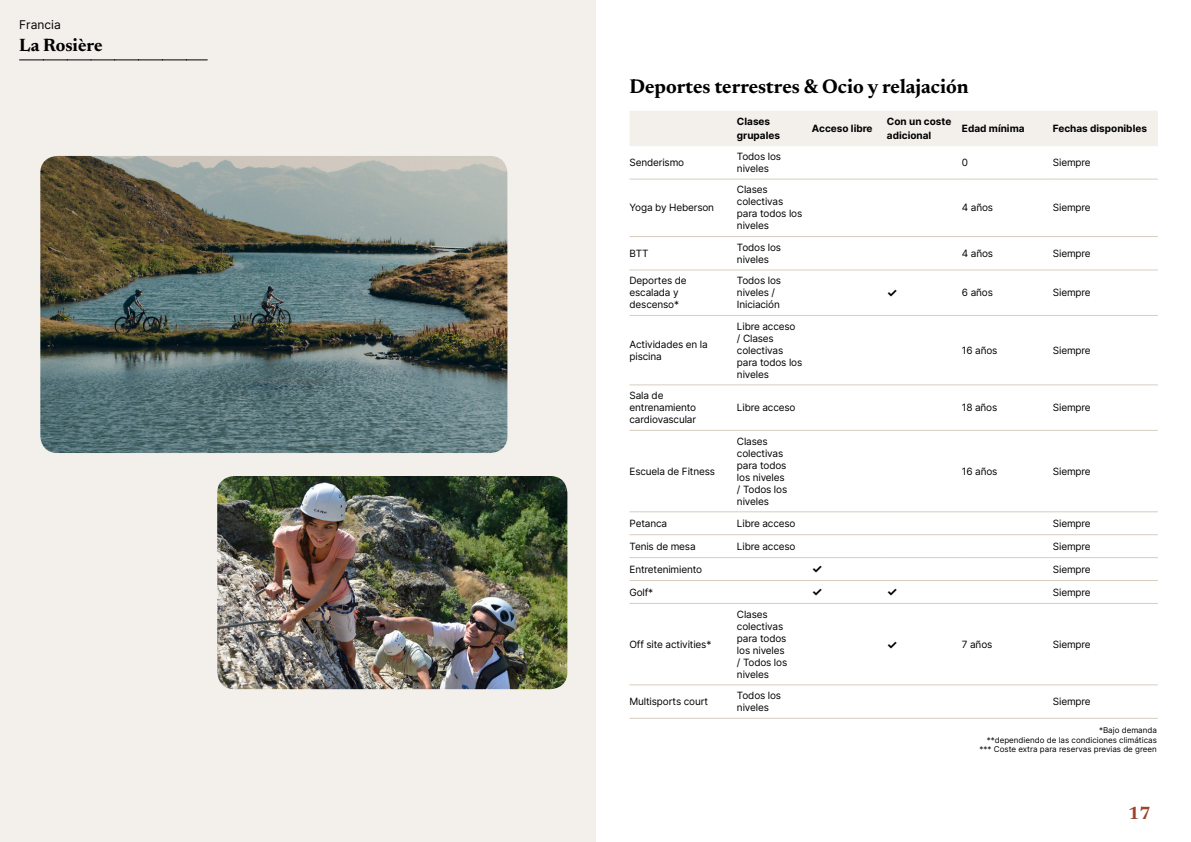
<style>
.page{position:relative;width:1191px;height:842px;background:#fff}
.page>*{position:absolute;margin:0;border:0;box-sizing:border-box;transform-origin:0 0}
.t1{font:700 20px "Newsreader 24 pt";color:#000}
.t2{font:700 18px "Newsreader 24 pt";color:#000}
.t3{font:700 18px "Newsreader 24 pt";color:#9d432c}
.t4{font:12px "Inter";color:#000}
.t5{font:700 12px "Inter";color:#000}
.t6{font:10px/12px "Inter";letter-spacing:-.015em;color:#000}
.t7{font:700 10px/14px "Inter";color:#000}
.t8{font:8px/9.6px "Inter";color:#000;text-align:right}
</style>
<div class="page">
<div style="left:0;top:0;width:595px;height:842px;background:#f3f0ec"></div>
<img style="left:40px;top:156px;width:467px;height:297px">
<img style="left:217px;top:476px;width:350px;height:213px">
<svg style="left:20px;top:60px;width:187px;height:1px"></svg>
<div style="left:630px;top:111px;width:527px;height:35px;background:#f3f0ec"></div>
<hr style="left:629px;top:179px;width:108px;height:1px;background:#d7cdc1">
<hr style="left:737px;top:179px;width:75px;height:1px;background:#d7cdc1">
<hr style="left:812px;top:179px;width:75px;height:1px;background:#d7cdc1">
<hr style="left:887px;top:179px;width:75px;height:1px;background:#d7cdc1">
<hr style="left:962px;top:179px;width:91px;height:1px;background:#d7cdc1">
<hr style="left:1053px;top:179px;width:104px;height:1px;background:#d7cdc1">
<hr style="left:629px;top:236px;width:108px;height:1px;background:#d7cdc1">
<hr style="left:737px;top:236px;width:75px;height:1px;background:#d7cdc1">
<hr style="left:812px;top:236px;width:75px;height:1px;background:#d7cdc1">
<hr style="left:887px;top:236px;width:75px;height:1px;background:#d7cdc1">
<hr style="left:962px;top:236px;width:91px;height:1px;background:#d7cdc1">
<hr style="left:1053px;top:236px;width:104px;height:1px;background:#d7cdc1">
<hr style="left:629px;top:269px;width:108px;height:1px;background:#d7cdc1">
<hr style="left:737px;top:269px;width:75px;height:1px;background:#d7cdc1">
<hr style="left:812px;top:269px;width:75px;height:1px;background:#d7cdc1">
<hr style="left:887px;top:269px;width:75px;height:1px;background:#d7cdc1">
<hr style="left:962px;top:269px;width:91px;height:1px;background:#d7cdc1">
<hr style="left:1053px;top:269px;width:104px;height:1px;background:#d7cdc1">
<hr style="left:629px;top:315px;width:108px;height:1px;background:#d7cdc1">
<hr style="left:737px;top:315px;width:75px;height:1px;background:#d7cdc1">
<hr style="left:812px;top:315px;width:75px;height:1px;background:#d7cdc1">
<hr style="left:887px;top:315px;width:75px;height:1px;background:#d7cdc1">
<hr style="left:962px;top:315px;width:91px;height:1px;background:#d7cdc1">
<hr style="left:1053px;top:315px;width:104px;height:1px;background:#d7cdc1">
<hr style="left:629px;top:384px;width:108px;height:1px;background:#d7cdc1">
<hr style="left:737px;top:384px;width:75px;height:1px;background:#d7cdc1">
<hr style="left:812px;top:384px;width:75px;height:1px;background:#d7cdc1">
<hr style="left:887px;top:384px;width:75px;height:1px;background:#d7cdc1">
<hr style="left:962px;top:384px;width:91px;height:1px;background:#d7cdc1">
<hr style="left:1053px;top:384px;width:104px;height:1px;background:#d7cdc1">
<hr style="left:629px;top:430px;width:108px;height:1px;background:#d7cdc1">
<hr style="left:737px;top:430px;width:75px;height:1px;background:#d7cdc1">
<hr style="left:812px;top:430px;width:75px;height:1px;background:#d7cdc1">
<hr style="left:887px;top:430px;width:75px;height:1px;background:#d7cdc1">
<hr style="left:962px;top:430px;width:91px;height:1px;background:#d7cdc1">
<hr style="left:1053px;top:430px;width:104px;height:1px;background:#d7cdc1">
<hr style="left:629px;top:511px;width:108px;height:1px;background:#d7cdc1">
<hr style="left:737px;top:511px;width:75px;height:1px;background:#d7cdc1">
<hr style="left:812px;top:511px;width:75px;height:1px;background:#d7cdc1">
<hr style="left:887px;top:511px;width:75px;height:1px;background:#d7cdc1">
<hr style="left:962px;top:511px;width:91px;height:1px;background:#d7cdc1">
<hr style="left:1053px;top:511px;width:104px;height:1px;background:#d7cdc1">
<hr style="left:629px;top:534px;width:108px;height:1px;background:#d7cdc1">
<hr style="left:737px;top:534px;width:75px;height:1px;background:#d7cdc1">
<hr style="left:812px;top:534px;width:75px;height:1px;background:#d7cdc1">
<hr style="left:887px;top:534px;width:75px;height:1px;background:#d7cdc1">
<hr style="left:962px;top:534px;width:91px;height:1px;background:#d7cdc1">
<hr style="left:1053px;top:534px;width:104px;height:1px;background:#d7cdc1">
<hr style="left:629px;top:557px;width:108px;height:1px;background:#d7cdc1">
<hr style="left:737px;top:557px;width:75px;height:1px;background:#d7cdc1">
<hr style="left:812px;top:557px;width:75px;height:1px;background:#d7cdc1">
<hr style="left:887px;top:557px;width:75px;height:1px;background:#d7cdc1">
<hr style="left:962px;top:557px;width:91px;height:1px;background:#d7cdc1">
<hr style="left:1053px;top:557px;width:104px;height:1px;background:#d7cdc1">
<hr style="left:629px;top:580px;width:108px;height:1px;background:#d7cdc1">
<hr style="left:737px;top:580px;width:75px;height:1px;background:#d7cdc1">
<hr style="left:812px;top:580px;width:75px;height:1px;background:#d7cdc1">
<hr style="left:887px;top:580px;width:75px;height:1px;background:#d7cdc1">
<hr style="left:962px;top:580px;width:91px;height:1px;background:#d7cdc1">
<hr style="left:1053px;top:580px;width:104px;height:1px;background:#d7cdc1">
<hr style="left:629px;top:603px;width:108px;height:1px;background:#d7cdc1">
<hr style="left:737px;top:603px;width:75px;height:1px;background:#d7cdc1">
<hr style="left:812px;top:603px;width:75px;height:1px;background:#d7cdc1">
<hr style="left:887px;top:603px;width:75px;height:1px;background:#d7cdc1">
<hr style="left:962px;top:603px;width:91px;height:1px;background:#d7cdc1">
<hr style="left:1053px;top:603px;width:104px;height:1px;background:#d7cdc1">
<hr style="left:629px;top:684px;width:108px;height:1px;background:#d7cdc1">
<hr style="left:737px;top:684px;width:75px;height:1px;background:#d7cdc1">
<hr style="left:812px;top:684px;width:75px;height:1px;background:#d7cdc1">
<hr style="left:887px;top:684px;width:75px;height:1px;background:#d7cdc1">
<hr style="left:962px;top:684px;width:91px;height:1px;background:#d7cdc1">
<hr style="left:1053px;top:684px;width:104px;height:1px;background:#d7cdc1">
<hr style="left:629px;top:718px;width:108px;height:1px;background:#d7cdc1">
<hr style="left:737px;top:718px;width:75px;height:1px;background:#d7cdc1">
<hr style="left:812px;top:718px;width:75px;height:1px;background:#d7cdc1">
<hr style="left:887px;top:718px;width:75px;height:1px;background:#d7cdc1">
<hr style="left:962px;top:718px;width:91px;height:1px;background:#d7cdc1">
<hr style="left:1053px;top:718px;width:104px;height:1px;background:#d7cdc1">
<p class="t4" style="left:19px;top:15px;width:43px">Francia</p>
<h2 class="t2" style="left:19px;top:32px;width:85px">La Rosière</h2>
<h1 class="t1" style="left:629px;top:72px;width:340px">Deportes terrestres &amp; Ocio y relajación</h1>
<p class="t7" style="left:737px;top:114px;width:45px">Clases grupales</p>
<p class="t7" style="left:812px;top:121px;width:62px">Acceso libre</p>
<p class="t7" style="left:887px;top:114px;width:66px">Con un coste adicional</p>
<p class="t7" style="left:962px;top:121px;width:64px">Edad mínima</p>
<p class="t7" style="left:1053px;top:121px;width:96px">Fechas disponibles</p>
<p class="t6" style="left:629px;top:156px;width:56px">Senderismo</p>
<p class="t6" style="left:737px;top:150px;width:46px">Todos los niveles</p>
<p class="t6" style="left:962px;top:156px;width:8px">0</p>
<p class="t6" style="left:1053px;top:156px;width:39px">Siempre</p>
<p class="t6" style="left:629px;top:202px;width:86px">Yoga by Heberson</p>
<p class="t6" style="left:737px;top:184px;width:67px">Clases colectivas para todos los niveles</p>
<p class="t6" style="left:962px;top:202px;width:33px">4 años</p>
<p class="t6" style="left:1053px;top:202px;width:39px">Siempre</p>
<p class="t6" style="left:629px;top:247px;width:21px">BTT</p>
<p class="t6" style="left:737px;top:241px;width:46px">Todos los niveles</p>
<p class="t6" style="left:962px;top:247px;width:33px">4 años</p>
<p class="t6" style="left:1053px;top:247px;width:39px">Siempre</p>
<p class="t6" style="left:629px;top:274px;width:59px">Deportes de escalada y descenso*</p>
<p class="t6" style="left:737px;top:274px;width:46px">Todos los niveles /<br>Iniciación</p>
<p class="t5" style="left:887px;top:284px;width:12px">✓</p>
<p class="t6" style="left:962px;top:286px;width:32px">6 años</p>
<p class="t6" style="left:1053px;top:286px;width:39px">Siempre</p>
<p class="t6" style="left:629px;top:338px;width:80px">Actividades en la piscina</p>
<p class="t6" style="left:737px;top:320px;width:67px">Libre acceso<br>/ Clases colectivas para todos los niveles</p>
<p class="t6" style="left:962px;top:344px;width:37px">16 años</p>
<p class="t6" style="left:1053px;top:344px;width:39px">Siempre</p>
<p class="t6" style="left:629px;top:389px;width:68px">Sala de entrenamiento cardiovascular</p>
<p class="t6" style="left:737px;top:401px;width:60px">Libre acceso</p>
<p class="t6" style="left:962px;top:401px;width:37px">18 años</p>
<p class="t6" style="left:1053px;top:401px;width:39px">Siempre</p>
<p class="t6" style="left:629px;top:465px;width:87px">Escuela de Fitness</p>
<p class="t6" style="left:737px;top:435px;width:52px">Clases colectivas para todos los niveles / Todos los niveles</p>
<p class="t6" style="left:962px;top:465px;width:37px">16 años</p>
<p class="t6" style="left:1053px;top:465px;width:39px">Siempre</p>
<p class="t6" style="left:629px;top:517px;width:39px">Petanca</p>
<p class="t6" style="left:737px;top:517px;width:60px">Libre acceso</p>
<p class="t6" style="left:1053px;top:517px;width:39px">Siempre</p>
<p class="t6" style="left:629px;top:540px;width:68px">Tenis de mesa</p>
<p class="t6" style="left:737px;top:540px;width:60px">Libre acceso</p>
<p class="t6" style="left:1053px;top:540px;width:39px">Siempre</p>
<p class="t6" style="left:629px;top:563px;width:74px">Entretenimiento</p>
<p class="t5" style="left:812px;top:560px;width:12px">✓</p>
<p class="t6" style="left:1053px;top:563px;width:39px">Siempre</p>
<p class="t6" style="left:629px;top:586px;width:25px">Golf*</p>
<p class="t5" style="left:812px;top:583px;width:12px">✓</p>
<p class="t5" style="left:887px;top:583px;width:12px">✓</p>
<p class="t6" style="left:1053px;top:586px;width:39px">Siempre</p>
<p class="t6" style="left:629px;top:638px;width:83px">Off site activities*</p>
<p class="t6" style="left:737px;top:608px;width:52px">Clases colectivas para todos los niveles / Todos los niveles</p>
<p class="t5" style="left:887px;top:635px;width:12px">✓</p>
<p class="t6" style="left:962px;top:638px;width:32px">7 años</p>
<p class="t6" style="left:1053px;top:638px;width:39px">Siempre</p>
<p class="t6" style="left:629px;top:695px;width:80px">Multisports court</p>
<p class="t6" style="left:737px;top:689px;width:46px">Todos los niveles</p>
<p class="t6" style="left:1053px;top:695px;width:39px">Siempre</p>
<p class="t8" style="left:979px;top:725px;width:179px">*Bajo demanda<br>**dependiendo de las condiciones climáticas *** Coste extra para reservas previas de green</p>
<h2 class="t3" style="left:1128px;top:800px;width:24px">17</h2>
</div>
